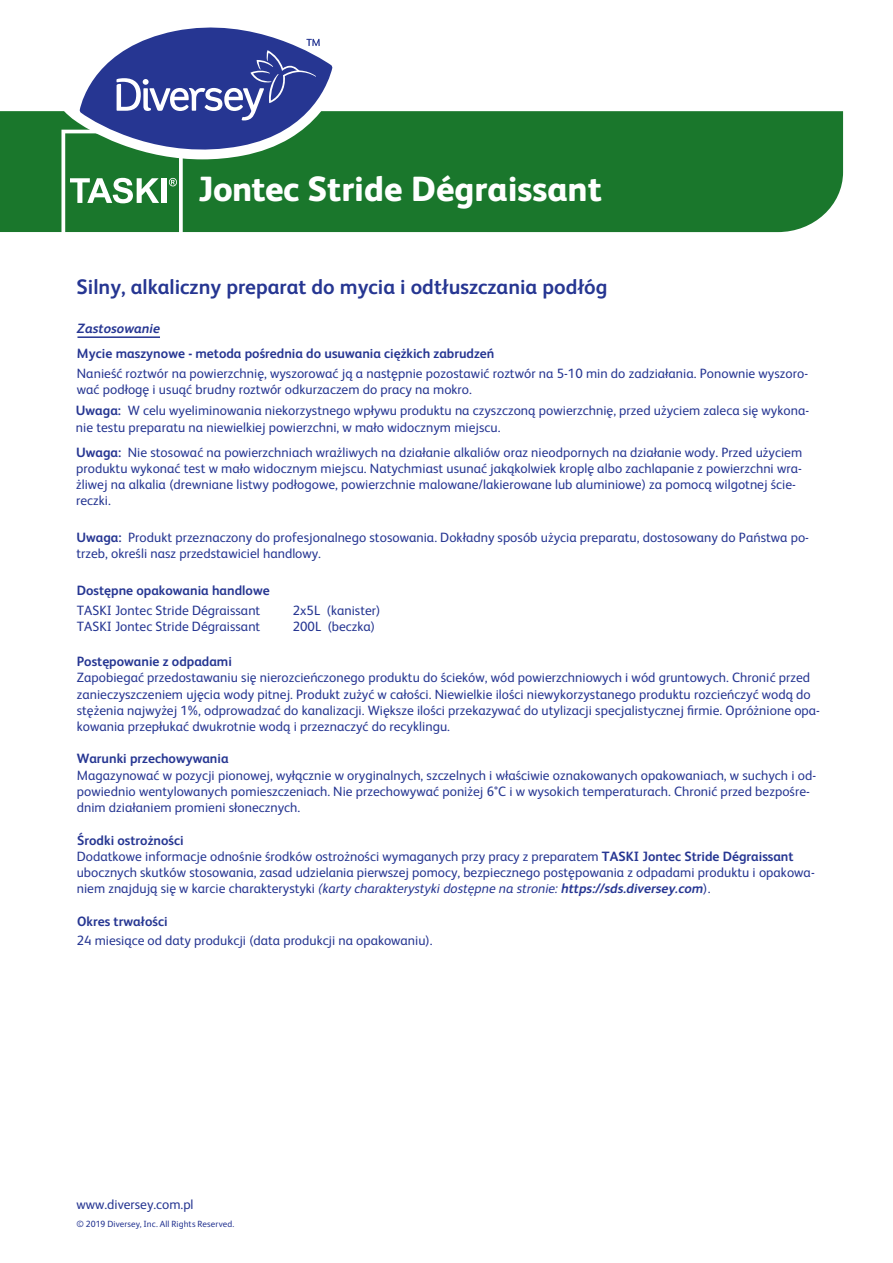
<style>
.page{position:relative;width:893px;height:1263px;background:#fff}
.page>*{position:absolute;margin:0;border:0;box-sizing:border-box;transform-origin:0 0}
.t1{font:800 34.95px "FS Albert Pro";color:#fff}
.t2{font:700 21px "FS Albert Pro";color:#263692}
.t3{font:13.5px/16.2px "FS Albert Pro";letter-spacing:.005em;color:#263692}
.t4{font:700 13.5px "FS Albert Pro";color:#263692}
.t5{font:italic 700 13.5px "FS Albert Pro";letter-spacing:.005em;color:#263692}
.t6{font:9px "FS Albert Pro";letter-spacing:.01em;color:#263692}
.s1{font-weight:700}
.s2{font-style:italic}
.s3{font-weight:700;font-style:italic}
</style>
<div class="page">
<div style="left:0;top:111px;width:843px;height:121px;background:#1a772c"></div>
<svg style="left:61px;top:27px;width:285px;height:206px"></svg>
<hr style="left:77px;top:336px;width:83px;height:2px;background:#263692">
<h1 class="t1" style="left:198px;top:162px;width:405px">Jontec Stride Dégraissant</h1>
<h2 class="t2" style="left:77px;top:272px;width:532px">Silny, alkaliczny preparat do mycia i odtłuszczania podłóg</h2>
<p class="t5" style="left:77px;top:319px;width:84px">Zastosowanie</p>
<p class="t3" style="left:77px;top:364px;width:733px">Nanieść roztwór na powierzchnię, wyszorować ją a następnie pozostawić roztwór na 5-10 min do zadziałania. Ponownie wyszoro&shy;wać podłogę i usuąć brudny roztwór odkurzaczem do pracy na mokro.</p>
<p class="t4" style="left:77px;top:344px;width:419px">Mycie maszynowe - metoda pośrednia do usuwania ciężkich zabrudzeń</p>
<p class="t3" style="left:76px;top:402px;width:735px"><span class="s1">Uwaga:</span> W celu wyeliminowania niekorzystnego wpływu produktu na czyszczoną powierzchnię, przed użyciem zaleca się wykona&shy;nie testu preparatu na niewielkiej powierzchni, w mało widocznym miejscu.</p>
<p class="t3" style="left:76px;top:443px;width:728px"><span class="s1">Uwaga:</span> Nie stosować na powierzchniach wrażliwych na działanie alkaliów oraz nieodpornych na działanie wody. Przed użyciem produktu wykonać test w mało widocznym miejscu. Natychmiast usunać jakąkolwiek kroplę albo zachlapanie z powierzchni wra&shy;żliwej na alkalia (drewniane listwy podłogowe, powierzchnie malowane/lakierowane lub aluminiowe) za pomocą wilgotnej ście&shy;reczki.</p>
<p class="t3" style="left:76px;top:529px;width:734px"><span class="s1">Uwaga:</span> Produkt przeznaczony do profesjonalnego stosowania. Dokładny sposób użycia preparatu, dostosowany do Państwa po&shy;trzeb, określi nasz przedstawiciel handlowy.</p>
<p class="t4" style="left:77px;top:581px;width:194px">Dostępne opakowania handlowe</p>
<p class="t3" style="left:77px;top:601px;width:185px">TASKI Jontec Stride Dégraissant</p>
<p class="t3" style="left:293px;top:601px;width:89px">2x5L (kanister)</p>
<p class="t3" style="left:77px;top:618px;width:185px">TASKI Jontec Stride Dégraissant</p>
<p class="t3" style="left:293px;top:618px;width:84px">200L (beczka)</p>
<p class="t4" style="left:77px;top:652px;width:157px">Postępowanie z odpadami</p>
<p class="t3" style="left:77px;top:669px;width:745px">Zapobiegać przedostawaniu się nierozcieńczonego produktu do ścieków, wód powierzchniowych i wód gruntowych. Chronić przed zanieczyszczeniem ujęcia wody pitnej. Produkt zużyć w całości. Niewielkie ilości niewykorzystanego produktu rozcieńczyć wodą do stężenia najwyżej 1%, odprowadzać do kanalizacji. Większe ilości przekazywać do utylizacji specjalistycznej firmie. Opróżnione opa&shy;kowania przepłukać dwukrotnie wodą i przeznaczyć do recyklingu.</p>
<p class="t3" style="left:77px;top:766px;width:741px">Magazynować w pozycji pionowej, wyłącznie w oryginalnych, szczelnych i właściwie oznakowanych opakowaniach, w suchych i od&shy;powiednio wentylowanych pomieszczeniach. Nie przechowywać poniżej 6°C i w wysokich temperaturach. Chronić przed bezpośre&shy;dnim działaniem promieni słonecznych.</p>
<p class="t3" style="left:77px;top:847px;width:739px">Dodatkowe informacje odnośnie środków ostrożności wymaganych przy pracy z preparatem <span class="s1">TASKI Jontec Stride Dégraissant </span>ubocznych skutków stosowania, zasad udzielania pierwszej pomocy, bezpiecznego postępowania z odpadami produktu i opakowa&shy;niem znajdują się w karcie charakterystyki <span class="s2">(karty charakterystyki dostępne na stronie:</span> <span class="s3">https://sds.diversey.com</span>).</p>
<p class="t3" style="left:77px;top:931px;width:357px">24 miesiące od daty produkcji (data produkcji na opakowaniu).</p>
<p class="t4" style="left:77px;top:749px;width:153px">Warunki przechowywania</p>
<p class="t4" style="left:77px;top:830px;width:108px">Środki ostrożności</p>
<p class="t4" style="left:77px;top:912px;width:92px">Okres trwałości</p>
<p class="t3" style="left:77px;top:1195px;width:119px">www.diversey.com.pl</p>
<p class="t6" style="left:77px;top:1217px;width:159px">© 2019 Diversey, Inc. All Rights Reserved.</p>
</div>
